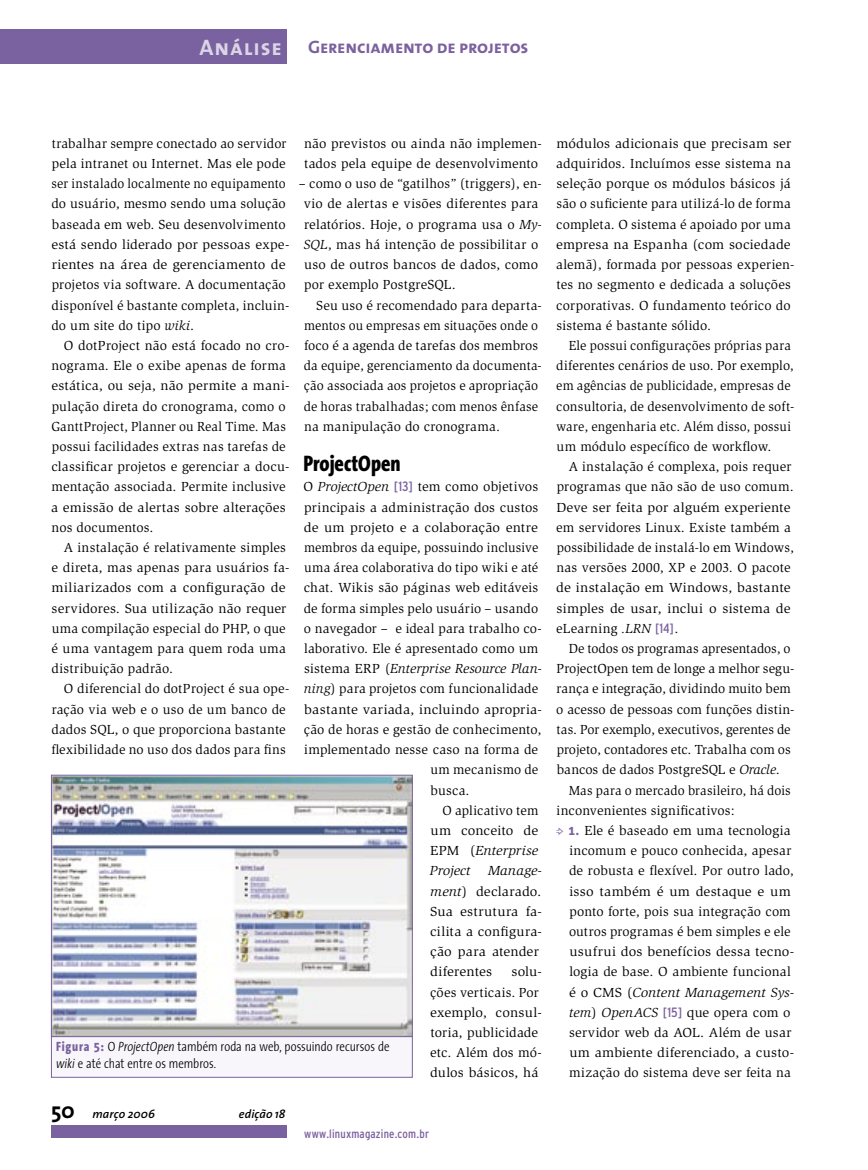
<style>
.page{position:relative;width:868px;height:1170px;background:#fff}
.page>*{position:absolute;margin:0;border:0;box-sizing:border-box;transform-origin:0 0}
.t1{font:800 22.5px "The Sans Condensed";color:#000}
.t2{font:22.5px "The Sans Bold Caps";letter-spacing:.035em;color:#dbd4e6}
.t3{font:700 22.5px "The Sans";color:#000}
.t4{font:18px "The Sans Bold Caps";letter-spacing:-.01em;color:#7a619f}
.t5{font:13.5px/20.2px "Slimbach";letter-spacing:.01em;color:#000}
.t6{font:13.5px/20.2px "Slimbach";letter-spacing:.01em;color:#000;scale:1.04 1}
.t7{font:13.5px/20.2px "Slimbach";letter-spacing:.01em;color:#000;scale:.96 1}
.t8{font:13.5px/20.2px "Slimbach";letter-spacing:.01em;color:#000;scale:1.05 1}
.t9{font:300 13.5px/16.5px "The Sans Condensed";letter-spacing:-.005em;color:#000}
.t10{font:italic 13.5px "Slimbach";letter-spacing:.005em;color:#000}
.t11{font:italic 13.5px "Slimbach";letter-spacing:.005em;color:#000;scale:1.05 1}
.t12{font:condensed 12px "Interstate";letter-spacing:.015em;color:#7a619f}
.t13{font:italic 600 12px "The Sans";letter-spacing:.01em;color:#000}
.s1{font-style:italic}
.s2{font-family:"Interstate";font-stretch:condensed;color:#7a619f}
.s3{font-style:normal}
.s4{font-weight:800;color:#7a619f}
.s5{font-family:"The Sans Condensed";font-weight:800;color:#7a619f}
</style>
<div class="page">
<div style="left:51px;top:1010px;width:361px;height:67px;background:#f8f6fa"></div>
<img style="left:53px;top:776px;width:357px;height:258px">
<div style="left:51px;top:774px;width:361px;height:262px;border:1px solid #7a619f"></div>
<div style="left:0;top:30px;width:286px;height:34px;background:#7a619f"></div>
<div style="left:51px;top:1125px;width:235px;height:12px;background:#7a619f"></div>
<h1 class="t2" style="left:199px;top:28px;width:84px">Análise</h1>
<h2 class="t4" style="left:308px;top:32px;width:222px">Gerenciamento de projetos</h2>
<p class="t5" style="left:51px;top:133px;width:239px">trabalhar sempre conectado ao servidor pela intranet ou Internet. Mas ele pode ser instalado localmente no equipamento do usuário, mesmo sendo uma solução baseada em web. Seu desenvolvimento está sendo liderado por pessoas expe&shy;rientes na área de gerenciamento de projetos via software. A documentação disponível é bastante completa, incluin&shy;do um site do tipo <span class="s1">wiki</span>.</p>
<p class="t5" style="left:51px;top:335px;width:240px;text-indent:13px">O dotProject não está focado no cro&shy;nograma. Ele o exibe apenas de forma estática, ou seja, não permite a mani&shy;pulação direta do cronograma, como o GanttProject, Planner ou Real Time. Mas possui facilidades extras nas tarefas de classificar projetos e gerenciar a docu&shy;mentação associada. Permite inclusive a emissão de alertas sobre alterações nos documentos.</p>
<p class="t5" style="left:51px;top:537px;width:239px;text-indent:12px">A instalação é relativamente simples e direta, mas apenas para usuários fa&shy;miliarizados com a configuração de servidores. Sua utilização não requer uma compilação especial do PHP, o que é uma vantagem para quem roda uma distribuição padrão.</p>
<p class="t5" style="left:51px;top:679px;width:239px;text-indent:12px">O diferencial do dotProject é sua ope&shy;ração via web e o uso de um banco de dados SQL, o que proporciona bastante flexibilidade no uso dos dados para fins</p>
<p class="t5" style="left:304px;top:133px;width:239px">não previstos ou ainda não implemen&shy;tados pela equipe de desenvolvimento</p>
<p class="t5" style="left:304px;top:174px;width:239px;text-indent:-5px">– como o uso de “gatilhos” (triggers), en&shy;vio de alertas e visões diferentes para relatórios. Hoje, o programa usa o <span class="s1">My-SQL</span>, mas há intenção de possibilitar o uso de outros bancos de dados, como por exemplo PostgreSQL.</p>
<p class="t5" style="left:304px;top:295px;width:239px;text-indent:12px">Seu uso é recomendado para departa&shy;mentos ou empresas em situações onde o foco é a agenda de tarefas dos membros da equipe, gerenciamento da documenta&shy;ção associada aos projetos e apropriação de horas trabalhadas; com menos ênfase na manipulação do cronograma.</p>
<h1 class="t1" style="left:303px;top:451px;width:99px">ProjectOpen</h1>
<p class="t5" style="left:303px;top:477px;width:236px">O <span class="s1">ProjectOpen</span> <span class="s2">[13]</span> tem como objetivos</p>
<p class="t5" style="left:304px;top:497px;width:235px">principais a administração dos custos</p>
<p class="t8" style="left:304px;top:517px;width:224px">de um projeto e a colaboração entre</p>
<p class="t7" style="left:304px;top:537px;width:245px">membros da equipe, possuindo inclusive</p>
<p class="t5" style="left:304px;top:557px;width:235px">uma área colaborativa do tipo wiki e até</p>
<p class="t5" style="left:304px;top:578px;width:236px">chat. Wikis são páginas web editáveis</p>
<p class="t5" style="left:304px;top:598px;width:236px">de forma simples pelo usuário – usando</p>
<p class="t5" style="left:304px;top:618px;width:239px">o navegador – e ideal para trabalho co-</p>
<p class="t5" style="left:304px;top:638px;width:236px">laborativo. Ele é apresentado como um</p>
<p class="t10" style="left:304px;top:661px;width:239px"><span class="s3">sistema ERP (</span>Enterprise Resource Plan-</p>
<p class="t5" style="left:304px;top:679px;width:236px"><span class="s1">ning</span>) para projetos com funcionalidade</p>
<p class="t8" style="left:304px;top:699px;width:228px">bastante variada, incluindo apropria-</p>
<p class="t5" style="left:304px;top:719px;width:239px">ção de horas e gestão de conhecimento,</p>
<p class="t5" style="left:304px;top:739px;width:235px">implementado nesse caso na forma de</p>
<p class="t5" style="left:430px;top:759px;width:109px">um mecanismo de</p>
<p class="t5" style="left:430px;top:780px;width:40px">busca.</p>
<p class="t5" style="left:442px;top:800px;width:97px">O aplicativo tem</p>
<p class="t8" style="left:430px;top:820px;width:104px">um conceito de</p>
<p class="t11" style="left:430px;top:842px;width:104px"><span class="s3">EPM (</span>Enterprise</p>
<p class="t11" style="left:430px;top:863px;width:40px">Project</p>
<p class="t8" style="left:430px;top:860px;width:108px;text-indent:58px"><span class="s1">Manage&shy;ment</span>) declarado.<br>Sua estrutura fa&shy;cilita a configura&shy;ção para atender diferentes</p>
<p class="t8" style="left:430px;top:961px;width:108px;text-indent:81px">solu&shy;ções verticais. Por exemplo, consul&shy;toria, publicidade etc. Além dos mó&shy;dulos básicos, há</p>
<p class="t9" style="left:56px;top:1037px;width:335px"><span class="s4">Figura 5:</span> O <span class="s1">ProjectOpen</span> também roda na web, possuindo recursos de <span class="s1">wiki</span> e até chat entre os membros.</p>
<h1 class="t3" style="left:51px;top:1091px;width:25px">50</h1>
<p class="t13" style="left:93px;top:1103px;width:64px">março 2006</p>
<p class="t13" style="left:239px;top:1103px;width:48px">edição 18</p>
<p class="t12" style="left:304px;top:1126px;width:126px">www.linuxmagazine.com.br</p>
<p class="t6" style="left:556px;top:133px;width:230px">módulos adicionais que precisam ser adquiridos. Incluímos esse sistema na seleção porque os módulos básicos já são o suficiente para utilizá-lo de forma completa. O sistema é apoiado por uma empresa na Espanha (com sociedade alemã), formada por pessoas experien&shy;tes no segmento e dedicada a soluções corporativas. O fundamento teórico do sistema é bastante sólido.</p>
<p class="t7" style="left:556px;top:335px;width:249px;text-indent:13px">Ele possui configurações próprias para diferentes cenários de uso. Por exemplo, em agências de publicidade, empresas de consultoria, de desenvolvimento de soft&shy;ware, engenharia etc. Além disso, possui um módulo específico de workflow.</p>
<p class="t5" style="left:556px;top:456px;width:239px;text-indent:12px">A instalação é complexa, pois requer programas que não são de uso comum.<br>Deve ser feita por alguém experiente em servidores Linux. Existe também a possibilidade de instalá-lo em Windows, nas versões 2000, XP e 2003. O pacote de instalação em Windows, bastante simples de usar, inclui o sistema de eLearning <span class="s1">.LRN</span> <span class="s2">[14]</span>.</p>
<p class="t5" style="left:556px;top:638px;width:239px;text-indent:12px">De todos os programas apresentados, o ProjectOpen tem de longe a melhor segu&shy;rança e integração, dividindo muito bem o acesso de pessoas com funções distin&shy;tas. Por exemplo, executivos, gerentes de projeto, contadores etc. Trabalha com os bancos de dados PostgreSQL e <span class="s1">Oracle</span>.</p>
<p class="t7" style="left:556px;top:780px;width:245px;text-indent:12px">Mas para o mercado brasileiro, há dois inconvenientes significativos:</p>
<p class="t5" style="left:568px;top:820px;width:227px"><span class="s5">1.</span> Ele é baseado em uma tecnologia incomum e pouco conhecida, apesar de robusta e flexível. Por outro lado, isso também é um destaque e um ponto forte, pois sua integração com outros programas é bem simples e ele usufrui dos benefícios dessa tecno&shy;logia de base. O ambiente funcional é o CMS (<span class="s1">Content Management Sys&shy;tem</span>) <span class="s1">OpenACS</span> <span class="s2">[15]</span> que opera com o servidor web da AOL. Além de usar um ambiente diferenciado, a custo&shy;mização do sistema deve ser feita na</p>
</div>
